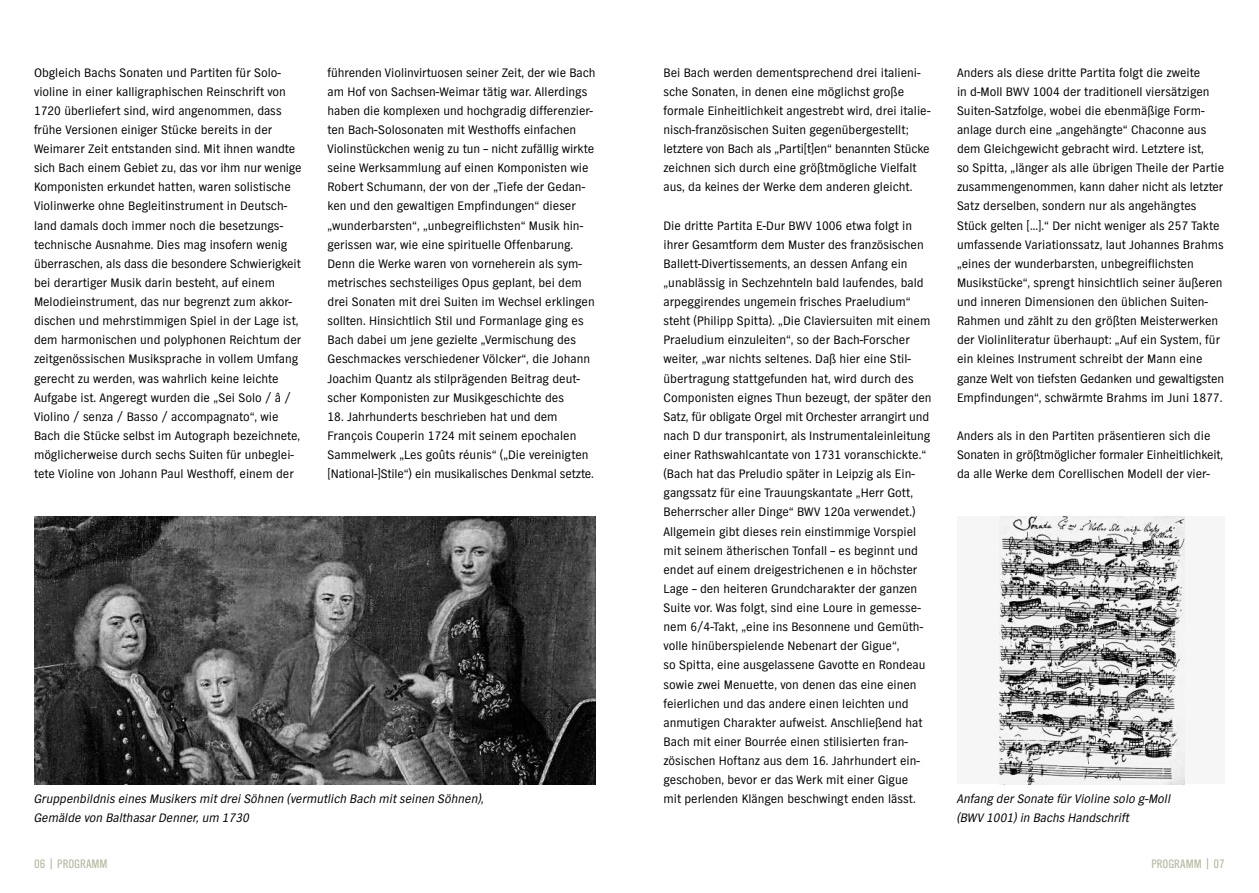
<style>
.page{position:relative;width:1259px;height:893px;background:#fff}
.page>*{position:absolute;margin:0;border:0;box-sizing:border-box;transform-origin:0 0}
.t1{font:12.75px/19px "NDR Sans";color:#000}
.t2{font:italic 12.75px/19.2px "NDR Sans";color:#000}
.t3{font:12.75px "NDR Sans Cond";color:#b8b8a3}
</style>
<div class="page">
<img style="left:34px;top:517px;width:561px;height:267px">
<div style="left:957px;top:517px;width:268px;height:267px;background:#f6f6f6"></div>
<img style="left:999px;top:517px;width:185px;height:267px">
<p class="t1" style="left:34px;top:63px;width:269px">Obgleich Bachs Sonaten und Partiten für Solo&shy;violine in einer kalligraphischen Reinschrift von 1720 überliefert sind, wird angenommen, dass frühe Versionen einiger Stücke bereits in der Weimarer Zeit entstanden sind. Mit ihnen wandte sich Bach einem Gebiet zu, das vor ihm nur wenige Komponisten erkundet hatten, waren solistische Violinwerke ohne Begleitinstrument in Deutsch&shy;land damals doch immer noch die besetzungs&shy;technische Ausnahme. Dies mag insofern wenig überraschen, als dass die besondere Schwierigkeit bei derartiger Musik darin besteht, auf einem Melodieinstrument, das nur begrenzt zum akkor&shy;dischen und mehrstimmigen Spiel in der Lage ist, dem harmonischen und polyphonen Reichtum der zeitgenössischen Musiksprache in vollem Umfang gerecht zu werden, was wahrlich keine leichte Aufgabe ist. Angeregt wurden die „Sei Solo / â / Violino / senza / Basso / accompagnato“, wie Bach die Stücke selbst im Autograph bezeichnete, möglicherweise durch sechs Suiten für unbeglei&shy;tete Violine von Johann Paul Westhoff, einem der</p>
<p class="t1" style="left:327px;top:63px;width:269px">führenden Violinvirtuosen seiner Zeit, der wie Bach am Hof von Sachsen-Weimar tätig war. Allerdings haben die komplexen und hochgradig differenzier&shy;ten Bach-Solosonaten mit Westhoffs einfachen Violinstückchen wenig zu tun – nicht zufällig wirkte seine Werksammlung auf einen Komponisten wie Robert Schumann, der von der „Tiefe der Gedan&shy;ken und den gewaltigen Empfindungen“ dieser „wunderbarsten“, „unbegreiflichsten“ Musik hin&shy;gerissen war, wie eine spirituelle Offenbarung.<br>Denn die Werke waren von vorneherein als sym&shy;metrisches sechsteiliges Opus geplant, bei dem drei Sonaten mit drei Suiten im Wechsel erklingen sollten. Hinsichtlich Stil und Formanlage ging es Bach dabei um jene gezielte „Vermischung des Geschmackes verschiedener Völcker“, die Johann Joachim Quantz als stilprägenden Beitrag deut&shy;scher Komponisten zur Musikgeschichte des</p>
<p class="t1" style="left:327px;top:407px;width:268px">18. Jahrhunderts beschrieben hat und dem François Couperin 1724 mit seinem epochalen Sammelwerk „Les goûts réunis“ („Die vereinigten [National-]Stile“) ein musikalisches Denkmal setzte.</p>
<p class="t2" style="left:34px;top:789px;width:452px">Gruppenbildnis eines Musikers mit drei Söhnen (vermutlich Bach mit seinen Söhnen),<br>Gemälde von Balthasar Denner, um 1730</p>
<p class="t1" style="left:663px;top:63px;width:268px">Bei Bach werden dementsprechend drei italieni&shy;sche Sonaten, in denen eine möglichst große formale Einheitlichkeit angestrebt wird, drei italie&shy;nisch-französischen Suiten gegenübergestellt; letztere von Bach als „Parti[t]en“ benannten Stücke zeichnen sich durch eine größtmögliche Vielfalt aus, da keines der Werke dem anderen gleicht.</p>
<p class="t1" style="left:663px;top:216px;width:269px">Die dritte Partita E-Dur BWV 1006 etwa folgt in ihrer Gesamtform dem Muster des französischen Ballett-Divertissements, an dessen Anfang ein „unablässig in Sechzehnteln bald laufendes, bald arpeggirendes ungemein frisches Praeludium“ steht (Philipp Spitta). „Die Claviersuiten mit einem Praeludium einzuleiten“, so der Bach-Forscher weiter, „war nichts seltenes. Daß hier eine Stil&shy;übertragung stattgefunden hat, wird durch des Componisten eignes Thun bezeugt, der später den Satz, für obligate Orgel mit Orchester arrangirt und nach D dur transponirt, als Instrumental einleitung einer Rathswahlcantate von 1731 voranschickte.“ (Bach hat das Preludio später in Leipzig als Ein&shy;gangssatz für eine Trauungskantate „Herr Gott, Beherrscher aller Dinge“ BWV 120a verwendet.)<br>Allgemein gibt dieses rein einstimmige Vorspiel mit seinem ätherischen Tonfall – es beginnt und endet auf einem dreigestrichenen e in höchster Lage – den heiteren Grundcharakter der ganzen Suite vor. Was folgt, sind eine Loure in gemesse&shy;nem 6/4-Takt, „eine ins Besonnene und Gemüth&shy;volle hinüberspielende Nebenart der Gigue“,<br>so Spitta, eine ausgelassene Gavotte en Rondeau sowie zwei Menuette, von denen das eine einen feierlichen und das andere einen leichten und anmutigen Charakter aufweist. Anschließend hat Bach mit einer Bourrée einen stilisierten fran&shy;zösischen Hoftanz aus dem 16. Jahrhundert ein&shy;geschoben, bevor er das Werk mit einer Gigue<br>mit perlenden Klängen beschwingt enden lässt.</p>
<p class="t1" style="left:957px;top:63px;width:269px">Anders als diese dritte Partita folgt die zweite<br>in d-Moll BWV 1004 der traditionell viersätzigen Suiten-Satzfolge, wobei die ebenmäßige Form&shy;anlage durch eine „angehängte“ Chaconne aus dem Gleichgewicht gebracht wird. Letztere ist,<br>so Spitta, „länger als alle übrigen Theile der Partie zusammengenommen, kann daher nicht als letzter Satz derselben, sondern nur als angehängtes Stück gelten […].“ Der nicht weniger als 257 Takte umfassende Variationssatz, laut Johannes Brahms „eines der wunderbarsten, unbegreiflichsten Musikstücke“, sprengt hinsichtlich seiner äußeren und inneren Dimensionen den üblichen Suiten-Rahmen und zählt zu den größten Meisterwerken der Violinliteratur überhaupt: „Auf ein System, für ein kleines Instrument schreibt der Mann eine ganze Welt von tiefsten Gedanken und gewaltigs ten Empfindungen“, schwärmte Brahms im Juni 1877.</p>
<p class="t1" style="left:957px;top:426px;width:268px">Anders als in den Partiten präsentieren sich die<br>Sonaten in größtmöglicher formaler Einheitlichkeit, da alle Werke dem Corellischen Modell der vier-</p>
<p class="t2" style="left:957px;top:789px;width:215px">Anfang der Sonate für Violine solo g-Moll (BWV 1001) in Bachs Handschrift</p>
<p class="t3" style="left:34px;top:857px;width:75px">06 | PROGRAMM</p>
<p class="t3" style="left:1151px;top:857px;width:75px">PROGRAMM | 07</p>
</div>
